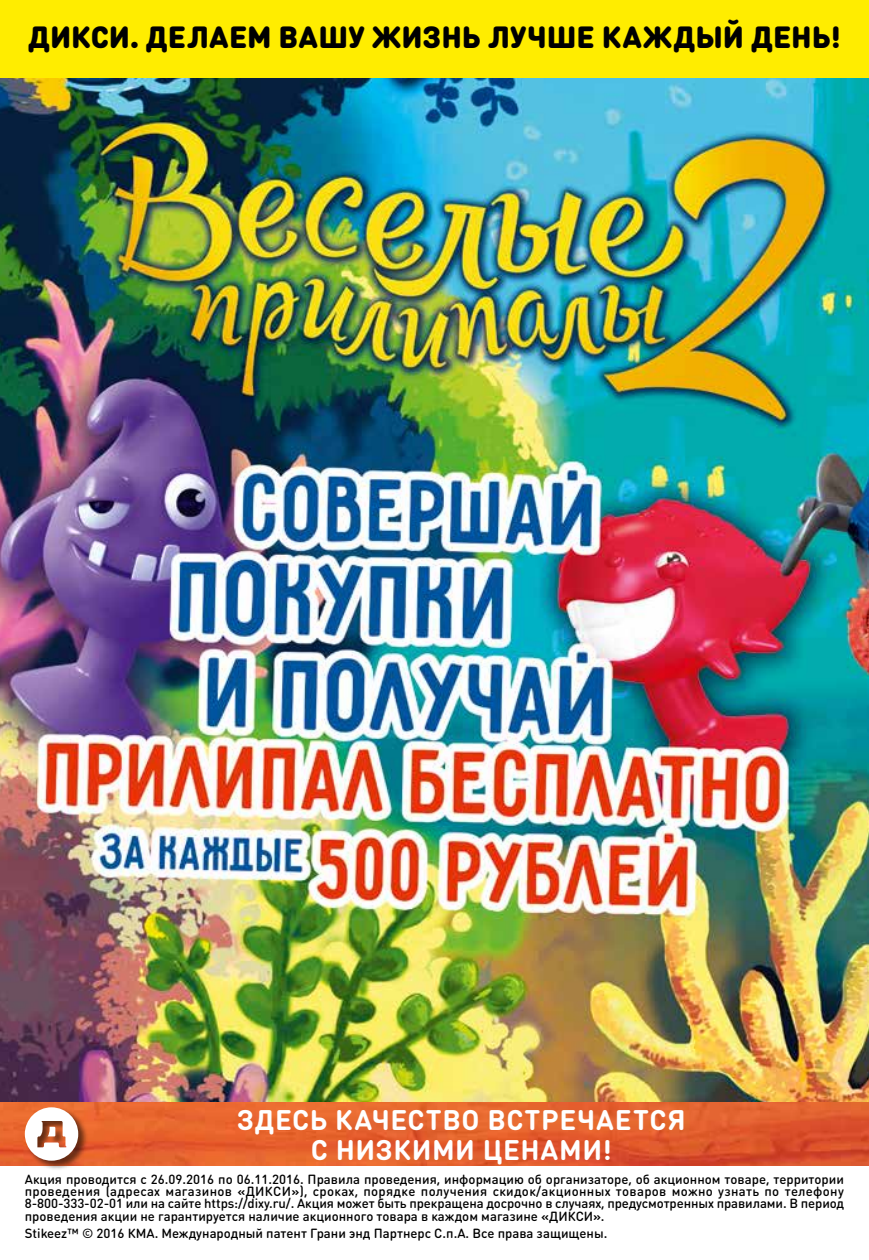
<style>
.page{position:relative;width:869px;height:1260px;background:#fff}
.page>*{position:absolute;margin:0;border:0;box-sizing:border-box;transform-origin:0 0}
.t1{font:900 30.28px "DIN Round Pro";letter-spacing:.005em;color:#000}
.t2{font:700 28px/29.8px "DIN Round Pro";letter-spacing:.025em;color:#fff;text-align:center}
.t3{font:500 13.12px/12.2px "DIN Round Pro";color:#000;text-align:justify}
</style>
<div class="page">
<img style="left:0;top:78px;width:868px;height:1024px">
<img style="left:0;top:1102px;width:869px;height:63px">
<div style="left:24px;top:1107px;width:65px;height:64px;background:#000;opacity:.57"></div>
<svg style="left:25px;top:1107px;width:53px;height:54px"></svg>
<div style="left:0;top:0;width:868px;height:78px;background:#ffed00"></div>
<h1 class="t1" style="left:28px;top:14px;width:814px">ДИКСИ. ДЕЛАЕМ ВАШУ ЖИЗНЬ ЛУЧШЕ КАЖДЫЙ ДЕНЬ!</h1>
<h2 class="t2" style="left:236px;top:1104px;width:450px">ЗДЕСЬ КАЧЕСТВО ВСТРЕЧАЕТСЯ<br>С НИЗКИМИ ЦЕНАМИ!</h2>
<p class="t3" style="left:25px;top:1173px;width:820px">Акция проводится с 26.09.2016 по 06.11.2016. Правила проведения, информацию об организаторе, об акционном товаре, территории проведения (адресах магазинов «ДИКСИ»), сроках, порядке получения скидок/акционных товаров можно узнать по телефону 8-800-333-02-01 или на сайте https://dixy.ru/. Акция может быть прекращена досрочно в случаях, предусмотренных правилами. В период проведения акции не гарантируется наличие акционного товара в каждом магазине «ДИКСИ».</p>
<p class="t3" style="left:25px;top:1227px;width:584px">Stikeez™ © 2016 КМА. Международный патент Грани энд Партнерс С.п.А. Все права защищены.</p>
</div>
